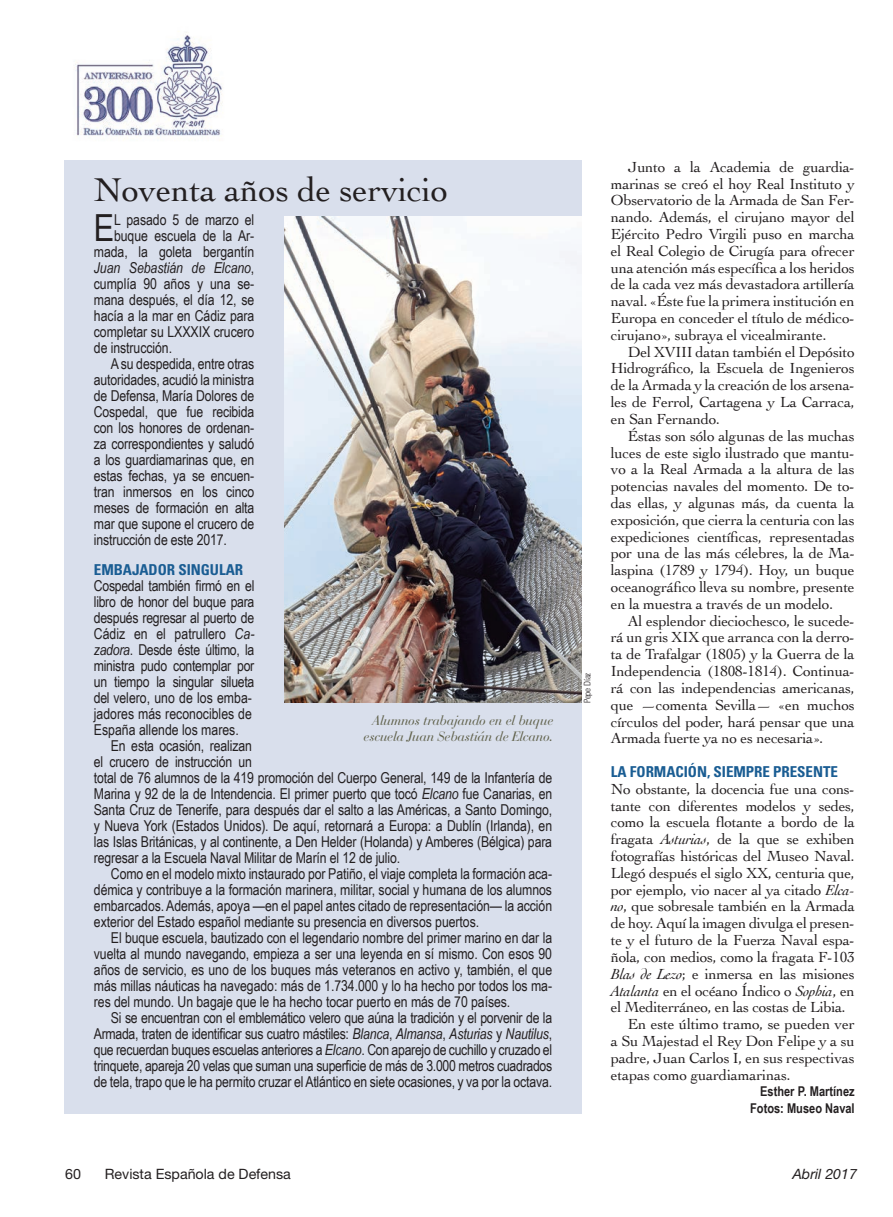
<style>
.page{position:relative;width:893px;height:1217px;background:#fff}
.page>*{position:absolute;margin:0;border:0;box-sizing:border-box;transform-origin:0 0}
.t1{font:37.35px "Arial Narrow";color:#231f20}
.t2{font:34.5px "Cochin";letter-spacing:-.005em;color:#231f20}
.t3{font:15.3px/16.8px "Cochin";letter-spacing:-.02em;color:#231f20;text-align:justify}
.t4{font:15px/15.9px "Arial Narrow";letter-spacing:-.01em;color:#231f20;text-align:justify}
.t5{font:700 condensed 15px "Univers";letter-spacing:-.005em;color:#1a5d93}
.t6{font:italic 15px "Arial Narrow";letter-spacing:-.005em;color:#231f20}
.t7{font:14.25px "Helvetica Neue";color:#231f20}
.t8{font:italic 14.25px "Helvetica Neue";color:#231f20}
.t9{font:italic 13.5px/15.8px "Bauer Bodoni";letter-spacing:-.02em;color:#60614b;text-align:right}
.t10{font:700 13.5px/16.8px "Arial Narrow";color:#231f20;text-align:right}
.t11{font:300 condensed 9px "Univers";letter-spacing:-.02em;color:#231f20}
.s1{font-style:normal}
.s2{font-style:italic}
</style>
<div class="page">
<div style="left:64px;top:161px;width:518px;height:952px;background:#d9dfec"></div>
<img style="left:74px;top:32px;width:149px;height:107px">
<img style="left:284px;top:217px;width:298px;height:485px">
<h2 class="t2" style="left:94px;top:166px;width:356px">Noventa años de servicio</h2>
<h1 class="t1" style="left:94px;top:201px;width:22px">E</h1>
<p class="t4" style="left:114px;top:211px;width:142px">L pasado 5 de marzo el</p>
<p class="t4" style="left:114px;top:227px;width:142px">buque escuela de la Ar-</p>
<p class="t4" style="left:94px;top:243px;width:162px">mada, la goleta bergantín</p>
<p class="t6" style="left:94px;top:257px;width:162px">Juan Sebastián de Elcano<span class="s1">,</span></p>
<p class="t4" style="left:94px;top:275px;width:162px">cumplía 90 años y una se-</p>
<p class="t4" style="left:94px;top:291px;width:162px">mana después, el día 12, se</p>
<p class="t4" style="left:94px;top:307px;width:162px">hacía a la mar en Cádiz para</p>
<p class="t4" style="left:94px;top:323px;width:162px">completar su LXXXIX crucero</p>
<p class="t4" style="left:94px;top:339px;width:80px">de instrucción.</p>
<p class="t4" style="left:111px;top:355px;width:145px">A su despedida, entre otras</p>
<p class="t4" style="left:94px;top:371px;width:162px">autoridades, acudió la ministra</p>
<p class="t4" style="left:94px;top:387px;width:162px">de Defensa, María Dolores de</p>
<p class="t4" style="left:94px;top:403px;width:162px">Cospedal, que fue recibida</p>
<p class="t4" style="left:94px;top:419px;width:162px">con los honores de ordenan-</p>
<p class="t4" style="left:94px;top:435px;width:162px">za correspondientes y saludó</p>
<p class="t4" style="left:94px;top:451px;width:162px">a los guardiamarinas que, en</p>
<p class="t4" style="left:94px;top:467px;width:162px">estas fechas, ya se encuen-</p>
<p class="t4" style="left:94px;top:483px;width:162px">tran inmersos en los cinco</p>
<p class="t4" style="left:94px;top:499px;width:162px">meses de formación en alta</p>
<p class="t4" style="left:94px;top:515px;width:162px">mar que supone el crucero de</p>
<p class="t4" style="left:94px;top:531px;width:135px">instrucción de este 2017.</p>
<p class="t5" style="left:94px;top:560px;width:151px">EMBAJADOR SINGULAR</p>
<p class="t4" style="left:94px;top:577px;width:162px;text-align:left">Cospedal también firmó en el libro de honor del buque para después regresar al puerto de<br>Cádiz en el patrullero <span class="s2">Ca&shy;zadora</span>. Desde éste último, la ministra pudo contemplar por un tiempo la singular silueta del velero, uno de los emba&shy;jadores más reconocibles de<br>España allende los mares.</p>
<p class="t4" style="left:94px;top:737px;width:460px;text-align:left;text-indent:17px">En esta ocasión, realizan<br>el crucero de instrucción un<br>total de 76 alumnos de la 419 promoción del Cuerpo General, 149 de la Infantería de Marina y 92 de la de Intendencia. El primer puerto que tocó <span class="s2">Elcano</span> fue Canarias, en Santa Cruz de Tenerife, para después dar el salto a las Américas, a Santo Domingo, y Nueva York (Estados Unidos). De aquí, retornará a Europa: a Dublín (Irlanda), en las Islas Británicas, y al continente, a Den Helder (Holanda) y Amberes (Bélgica) para regresar a la Escuela Naval Militar de Marín el 12 de julio.</p>
<p class="t4" style="left:94px;top:865px;width:460px;text-indent:17px">Como en el modelo mixto instaurado por Patiño, el viaje completa la formación aca&shy;démica y contribuye a la formación marinera, militar, social y humana de los alumnos embarcados. Además, apoya —en el papel antes citado de representación— la acción exterior del Estado español mediante su presencia en diversos puertos.</p>
<p class="t4" style="left:94px;top:928px;width:460px;text-indent:17px">El buque escuela, bautizado con el legendario nombre del primer marino en dar la vuelta al mundo navegando, empieza a ser una leyenda en sí mismo. Con esos 90 años de servicio, es uno de los buques más veteranos en activo y, también, el que más millas náuticas ha navegado: más de 1.734.000 y lo ha hecho por todos los ma&shy;res del mundo. Un bagaje que le ha hecho tocar puerto en más de 70 países.</p>
<p class="t4" style="left:94px;top:1008px;width:460px;text-indent:17px">Si se encuentran con el emblemático velero que aúna la tradición y el porvenir de la Armada, traten de identificar sus cuatro mástiles: <span class="s2">Blanca</span>, <span class="s2">Almansa</span>, <span class="s2">Asturias</span> y <span class="s2">Nautilus</span>, que recuerdan buques escuelas anteriores a <span class="s2">Elcano</span>. Con aparejo de cuchillo y cruzado el trinquete, apareja 20 velas que suman una superficie de más de 3.000 metros cuadrados de tela, trapo que le ha permito cruzar el Atlántico en siete ocasiones, y va por la octava.</p>
<p class="t9" style="left:364px;top:712px;width:191px">Alumnos trabajando en el buque escuela Juan Sebastián de Elcano.</p>
<p class="t11" style="left:582px;top:703px;width:32px;rotate:-90deg">Pepe Díaz</p>
<p class="t3" style="left:611px;top:158px;width:245px;text-indent:17px">Junto a la Academia de guardia&shy;marinas se creó el hoy Real Instituto y Observatorio de la Armada de San Fer&shy;nando. Además, el cirujano mayor del Ejército Pedro Virgili puso en marcha el Real Colegio de Cirugía para ofrecer una atención más específica a los heridos de la cada vez más devastadora artillería naval. «Éste fue la primera institución en Europa en conceder el título de médico&shy;cirujano», subraya el vicealmirante.</p>
<p class="t3" style="left:611px;top:342px;width:245px;text-indent:17px">Del XVIII datan también el Depósito Hidrográfico, la Escuela de Ingenieros de la Armada y la creación de los arsena&shy;les de Ferrol, Cartagena y La Carraca, en San Fernando.</p>
<p class="t3" style="left:611px;top:426px;width:245px;text-indent:17px">Éstas son sólo algunas de las muchas luces de este siglo ilustrado que mantu&shy;vo a la Real Armada a la altura de las potencias navales del momento. De to&shy;das ellas, y algunas más, da cuenta la exposición, que cierra la centuria con las expediciones científicas, representadas por una de las más célebres, la de Ma&shy;laspina (1789 y 1794). Hoy, un buque oceanográfico lleva su nombre, presente en la muestra a través de un modelo.</p>
<p class="t3" style="left:611px;top:611px;width:245px;text-indent:17px">Al esplendor dieciochesco, le sucede&shy;rá un gris XIX que arranca con la derro&shy;ta de Trafalgar (1805) y la Guerra de la Independencia (1808-1814). Continua&shy;rá con las independencias americanas, que —comenta Sevilla— «en muchos círculos del poder, hará pensar que una Armada fuerte ya no es necesaria».</p>
<p class="t5" style="left:611px;top:762px;width:229px">LA FORMACIÓN, SIEMPRE PRESENTE</p>
<p class="t3" style="left:611px;top:779px;width:245px">No obstante, la docencia fue una cons-</p>
<p class="t3" style="left:611px;top:796px;width:245px">tante con diferentes modelos y sedes,</p>
<p class="t3" style="left:611px;top:813px;width:245px">como la escuela flotante a bordo de la</p>
<p class="t3" style="left:611px;top:830px;width:245px">fragata <span class="s2">Asturias</span>, de la que se exhiben</p>
<p class="t3" style="left:611px;top:846px;width:245px">fotografías históricas del Museo Naval.</p>
<p class="t3" style="left:611px;top:863px;width:245px">Llegó después el siglo XX, centuria que,</p>
<p class="t3" style="left:611px;top:880px;width:245px">por ejemplo, vio nacer al ya citado <span class="s2">Elca-</span></p>
<p class="t3" style="left:611px;top:897px;width:245px"><span class="s2">no</span>, que sobresale también en la Armada</p>
<p class="t3" style="left:611px;top:914px;width:245px">de hoy. Aquí la imagen divulga el presen-</p>
<p class="t3" style="left:611px;top:930px;width:245px">te y el futuro de la Fuerza Naval espa-</p>
<p class="t3" style="left:611px;top:947px;width:245px">ñola, con medios, como la fragata F-103</p>
<p class="t3" style="left:611px;top:964px;width:245px"><span class="s2">Blas de Lezo</span>; e inmersa en las misiones</p>
<p class="t3" style="left:611px;top:981px;width:245px"><span class="s2">Atalanta</span> en el océano Índico o <span class="s2">Sophia</span>, en</p>
<p class="t3" style="left:611px;top:998px;width:236px">el Mediterráneo, en las costas de Libia.</p>
<p class="t3" style="left:628px;top:1014px;width:228px">En este último tramo, se pueden ver</p>
<p class="t3" style="left:611px;top:1031px;width:245px">a Su Majestad el Rey Don Felipe y a su</p>
<p class="t3" style="left:611px;top:1048px;width:245px">padre, Juan Carlos I, en sus respectivas</p>
<p class="t3" style="left:611px;top:1065px;width:181px">etapas como guardiamarinas.</p>
<p class="t10" style="left:750px;top:1082px;width:106px">Esther P. Martínez<br>Fotos: Museo Naval</p>
<p class="t7" style="left:65px;top:1164px;width:17px">60</p>
<p class="t7" style="left:105px;top:1164px;width:188px">Revista Española de Defensa</p>
<p class="t8" style="left:792px;top:1164px;width:66px">Abril 2017</p>
</div>
